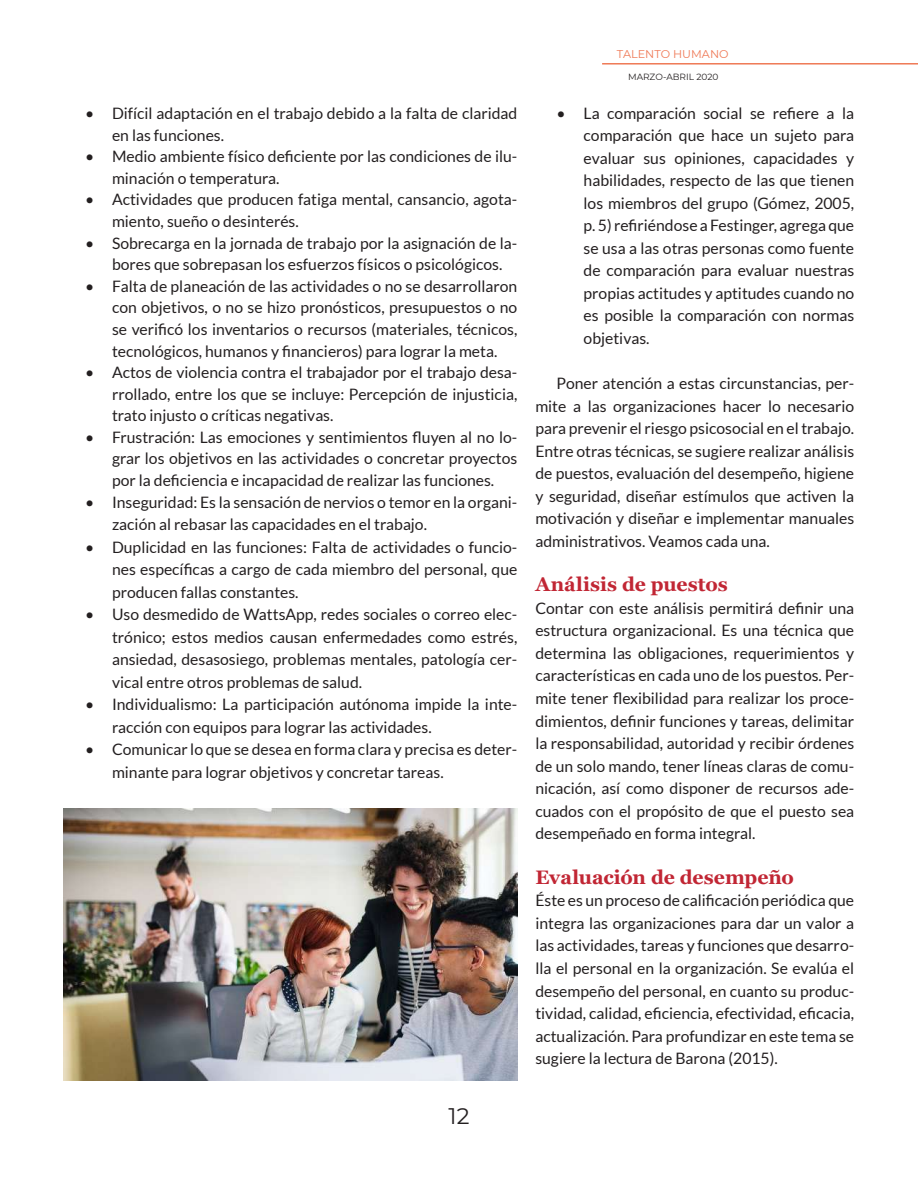
<style>
.page{position:relative;width:918px;height:1188px;background:#fff}
.page>*{position:absolute;margin:0;border:0;box-sizing:border-box;transform-origin:0 0}
.t1{font:22.5px "Montserrat";color:#231f20}
.t2{font:700 19.5px "Georgia";letter-spacing:-.005em;color:#c12634}
.t3{font:15.75px/22.5px "Lato";color:#231f20;text-align:justify}
.t4{font:11.25px "Montserrat";color:#ef7956}
.t5{font:9px "Montserrat";color:#231f20}
</style>
<div class="page">
<hr style="left:602px;top:63px;width:316px;height:2px;background:#ef7956">
<img style="left:64px;top:808px;width:453px;height:272px">
<p class="t3" style="left:112px;top:102px;width:407px;line-height:21.6px;text-indent:-27px">• Difícil adaptación en el trabajo debido a la falta de claridad en las funciones.</p>
<p class="t3" style="left:112px;top:146px;width:407px;line-height:21.6px;text-indent:-27px">• Medio ambiente físico deficiente por las condiciones de ilu&shy;minación o temperatura.</p>
<p class="t3" style="left:112px;top:189px;width:407px;line-height:21.6px;text-indent:-27px">• Actividades que producen fatiga mental, cansancio, agota&shy;miento, sueño o desinterés.</p>
<p class="t3" style="left:112px;top:232px;width:407px;line-height:21.6px;text-indent:-27px">• Sobrecarga en la jornada de trabajo por la asignación de la&shy;bores que sobrepasan los esfuerzos físicos o psicológicos.</p>
<p class="t3" style="left:112px;top:275px;width:407px;line-height:21.6px;text-indent:-27px">• Falta de planeación de las actividades o no se desarrollaron con objetivos, o no se hizo pronósticos, presupuestos o no se verificó los inventarios o recursos (materiales, técnicos, tecnológicos, humanos y financieros) para lograr la meta.</p>
<p class="t3" style="left:112px;top:361px;width:407px;line-height:21.6px;text-indent:-27px">• Actos de violencia contra el trabajador por el trabajo desa&shy;rrollado, entre los que se incluye: Percepción de injusticia, trato injusto o críticas negativas.</p>
<p class="t3" style="left:112px;top:426px;width:407px;line-height:21.6px;text-indent:-27px">• Frustración: Las emociones y sentimientos fluyen al no lo&shy;grar los objetivos en las actividades o concretar proyectos por la deficiencia e incapacidad de realizar las funciones.</p>
<p class="t3" style="left:112px;top:491px;width:407px;text-indent:-27px">• Inseguridad: Es la sensación de nervios o temor en la organi&shy;zación al rebasar las capacidades en el trabajo.</p>
<p class="t3" style="left:112px;top:536px;width:407px;text-indent:-27px">• Duplicidad en las funciones: Falta de actividades o funcio&shy;nes específicas a cargo de cada miembro del personal, que producen fallas constantes.</p>
<p class="t3" style="left:112px;top:603px;width:407px;text-indent:-27px">• Uso desmedido de WattsApp, redes sociales o correo elec&shy;trónico; estos medios causan enfermedades como estrés, ansiedad, desasosiego, problemas mentales, patología cer&shy;vical entre otros problemas de salud.</p>
<p class="t3" style="left:112px;top:693px;width:407px;text-indent:-27px">• Individualismo: La participación autónoma impide la inte&shy;racción con equipos para lograr las actividades.</p>
<p class="t3" style="left:112px;top:738px;width:407px;text-indent:-27px">• Comunicar lo que se desea en forma clara y precisa es deter&shy;minante para lograr objetivos y concretar tareas.</p>
<h1 class="t1" style="left:449px;top:1101px;width:22px">12</h1>
<p class="t4" style="left:617px;top:47px;width:113px">TALENTO HUMANO</p>
<p class="t5" style="left:628px;top:71px;width:92px">MARZO-ABRIL 2020</p>
<p class="t3" style="left:584px;top:102px;width:272px;text-indent:-27px">• La comparación social se refiere a la comparación que hace un sujeto para evaluar sus opiniones, capacidades y habilidades, respecto de las que tienen los miembros del grupo (Gómez, 2005, p. 5) refiriéndose a Festinger, agrega que se usa a las otras personas como fuente de comparación para evaluar nuestras propias actitudes y aptitudes cuando no es posible la comparación con normas objetivas.</p>
<p class="t3" style="left:535px;top:372px;width:320px;text-indent:21px">Poner atención a estas circunstancias, per&shy;mite a las organizaciones hacer lo necesario para prevenir el riesgo psicosocial en el trabajo.<br>Entre otras técnicas, se sugiere realizar análisis de puestos, evaluación del desempeño, higiene y seguridad, diseñar estímulos que activen la motivación y diseñar e implementar manuales administrativos. Veamos cada una.</p>
<p class="t2" style="left:535px;top:572px;width:194px">Análisis de puestos</p>
<p class="t3" style="left:535px;top:597px;width:320px">Contar con este análisis permitirá definir una estructura organizacional. Es una técnica que determina las obligaciones, requerimientos y características en cada uno de los puestos. Per&shy;mite tener flexibilidad para realizar los proce&shy;dimientos, definir funciones y tareas, delimitar la responsabilidad, autoridad y recibir órdenes de un solo mando, tener líneas claras de comu&shy;nicación, así como disponer de recursos ade&shy;cuados con el propósito de que el puesto sea desempeñado en forma integral.</p>
<p class="t2" style="left:535px;top:865px;width:260px">Evaluación de desempeño</p>
<p class="t3" style="left:535px;top:889px;width:320px">Éste es un proceso de calificación periódica que integra las organizaciones para dar un valor a las actividades, tareas y funciones que desarro&shy;lla el personal en la organización. Se evalúa el desempeño del personal, en cuanto su produc&shy;tividad, calidad, eficiencia, efectividad, eficacia, actualización. Para profundizar en este tema se sugiere la lectura de Barona (2015).</p>
</div>
